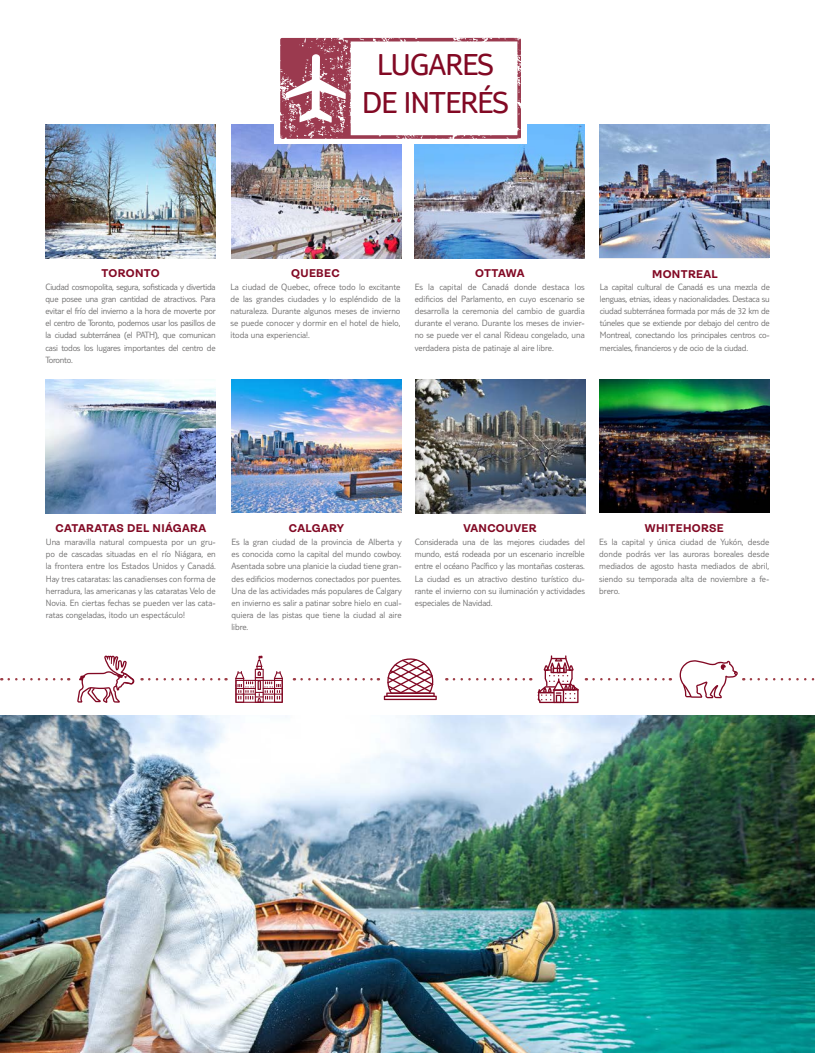
<style>
.page{position:relative;width:815px;height:1053px;background:#fff}
.page>*{position:absolute;margin:0;border:0;box-sizing:border-box;transform-origin:0 0}
.t1{font:31.25px/37.5px "TUI Type";letter-spacing:-.02em;color:#820924;text-align:center}
.t2{font:700 11.25px "Ambit";letter-spacing:.03em;color:#820924}
.t3{font:300 9.38px/12.1px "TUI Type";letter-spacing:-.005em;color:#706f6f;text-align:justify}
</style>
<div class="page">
<img style="left:231px;top:124px;width:170px;height:134px">
<img style="left:599px;top:379px;width:170px;height:134px">
<img style="left:45px;top:124px;width:170px;height:134px">
<img style="left:231px;top:379px;width:170px;height:134px">
<img style="left:415px;top:124px;width:170px;height:134px">
<img style="left:416px;top:380px;width:170px;height:133px">
<img style="left:599px;top:124px;width:170px;height:134px">
<img style="left:46px;top:379px;width:169px;height:134px">
<div style="left:274px;top:33px;width:253px;height:111px;background:#fff"></div>
<svg style="left:280px;top:38px;width:241px;height:101px"></svg>
<img style="left:0;top:715px;width:815px;height:337px">
<svg style="left:77px;top:655px;width:57px;height:47px"></svg>
<svg style="left:235px;top:655px;width:48px;height:47px"></svg>
<svg style="left:538px;top:655px;width:41px;height:48px"></svg>
<svg style="left:9px;top:678px;width:60px;height:2px"></svg>
<svg style="left:149px;top:678px;width:78px;height:2px"></svg>
<svg style="left:302px;top:658px;width:135px;height:42px"></svg>
<svg style="left:454px;top:678px;width:77px;height:2px"></svg>
<svg style="left:594px;top:678px;width:77px;height:2px"></svg>
<svg style="left:679px;top:660px;width:65px;height:38px"></svg>
<svg style="left:751px;top:678px;width:64px;height:2px"></svg>
<h1 class="t1" style="left:362px;top:46px;width:148px">LUGARES<br>DE INTERÉS</h1>
<p class="t2" style="left:101px;top:267px;width:60px">TORONTO</p>
<p class="t3" style="left:46px;top:280px;width:172px">Ciudad cosmopolita, segura, sofisticada y divertida que posee una gran cantidad de atractivos. Para evitar el frío del invierno a la hora de moverte por el centro de Toronto, podemos usar los pasillos de la ciudad subterránea (el PATH), que comunican casi todos los lugares importantes del centro de Toronto.</p>
<p class="t2" style="left:291px;top:267px;width:50px">QUEBEC</p>
<p class="t3" style="left:230px;top:280px;width:172px">La ciudad de Quebec, ofrece todo lo excitante de las grandes ciudades y lo espléndido de la naturaleza. Durante algunos meses de invierno se puede conocer y dormir en el hotel de hielo, ¡toda una experiencia!.</p>
<p class="t2" style="left:475px;top:267px;width:51px">OTTAWA</p>
<p class="t3" style="left:415px;top:280px;width:172px">Es la capital de Canadá donde destaca los edificios del Parlamento, en cuyo escenario se desarrolla la ceremonia del cambio de guardia durante el verano. Durante los meses de invier&shy;no se puede ver el canal Rideau congelado, una verdadera pista de patinaje al aire libre.</p>
<p class="t2" style="left:652px;top:268px;width:67px">MONTREAL</p>
<p class="t3" style="left:600px;top:280px;width:172px">La capital cultural de Canadá es una mezcla de lenguas, etnias, ideas y nacionalidades. Destaca su ciudad subterránea formada por más de 32 km de túneles que se extiende por debajo del centro de Montreal, conectando los principales centros co&shy;merciales, financieros y de ocio de la ciudad.</p>
<p class="t2" style="left:56px;top:521px;width:152px">CATARATAS DEL NIÁGARA</p>
<p class="t3" style="left:46px;top:535px;width:172px">Una maravilla natural compuesta por un gru&shy;po de cascadas situadas en el río Niágara, en la frontera entre los Estados Unidos y Canadá.<br>Hay tres cataratas: las canadienses con forma de herradura, las americanas y las cataratas Velo de Novia. En ciertas fechas se pueden ver las cata&shy;ratas congeladas, ¡todo un espectáculo!</p>
<p class="t2" style="left:289px;top:522px;width:57px">CALGARY</p>
<p class="t3" style="left:232px;top:535px;width:172px">Es la gran ciudad de la provincia de Alberta y es conocida como la capital del mundo cowboy.<br>Asentada sobre una planicie la ciudad tiene gran&shy;des edificios modernos conectados por puentes.<br>Una de las actividades más populares de Calgary en invierno es salir a patinar sobre hielo en cual&shy;quiera de las pistas que tiene la ciudad al aire libre.</p>
<p class="t2" style="left:463px;top:522px;width:75px">VANCOUVER</p>
<p class="t3" style="left:415px;top:535px;width:172px">Considerada una de las mejores ciudades del mundo, está rodeada por un escenario increíble entre el océano Pacífico y las montañas costeras.<br>La ciudad es un atractivo destino turístico du&shy;rante el invierno con su iluminación y actividades especiales de Navidad.</p>
<p class="t2" style="left:645px;top:522px;width:80px">WHITEHORSE</p>
<p class="t3" style="left:599px;top:535px;width:172px">Es la capital y única ciudad de Yukón, desde donde podrás ver las auroras boreales desde mediados de agosto hasta mediados de abril, siendo su temporada alta de noviembre a fe&shy;brero.</p>
</div>
